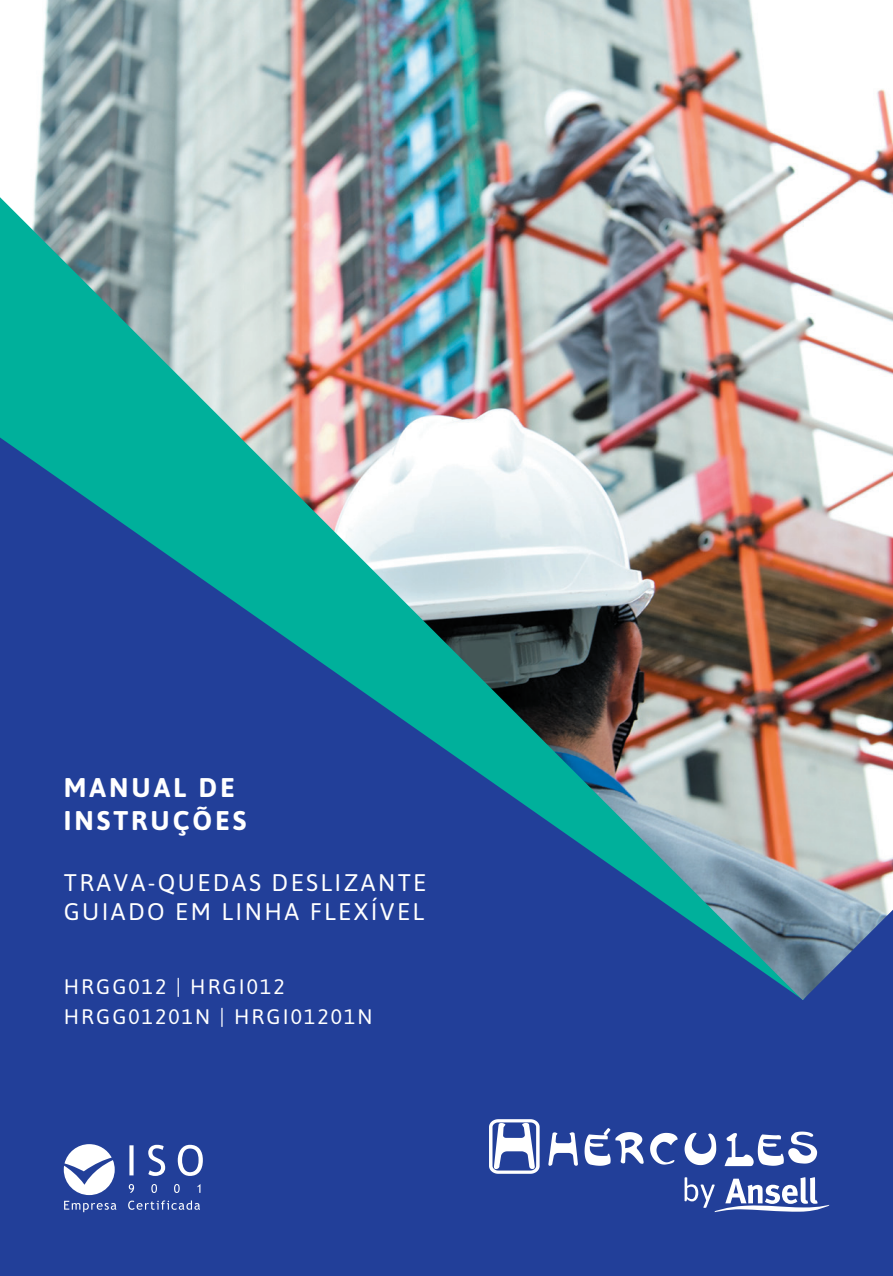
<style>
.page{position:relative;width:893px;height:1276px;background:#223f99}
.page>*{position:absolute;margin:0;border:0;box-sizing:border-box;transform-origin:0 0}
.t1{font:700 27px "Asap";letter-spacing:.11em;color:#fff}
.t2{font:24px/28.8px "Asap";letter-spacing:.1em;color:#fff}
.t3{font:21px "Asap";letter-spacing:.1em;color:#fff}
</style>
<div class="page">
<svg style="left:64px;top:1144px;width:139px;height:68px"></svg>
<svg style="left:489px;top:1119px;width:51px;height:54px"></svg>
<svg style="left:548px;top:1132px;width:30px;height:33px"></svg>
<svg style="left:585px;top:1128px;width:59px;height:37px"></svg>
<svg style="left:650px;top:1133px;width:28px;height:31px"></svg>
<svg style="left:685px;top:1132px;width:31px;height:33px"></svg>
<svg style="left:725px;top:1131px;width:92px;height:35px"></svg>
<svg style="left:685px;top:1177px;width:144px;height:35px"></svg>
<img style="left:0;top:0;width:893px;height:1000px">
<div style="left:0;top:0;width:21px;height:18px;background:#fff"></div>
<p class="t1" style="left:64px;top:768px;width:173px">MANUAL DE</p>
<p class="t1" style="left:64px;top:801px;width:184px">INSTRUÇÕES</p>
<p class="t2" style="left:64px;top:868px;width:364px">TRAVA-QUEDAS DESLIZANTE<br>GUIADO EM LINHA FLEXÍVEL</p>
<p class="t3" style="left:64px;top:975px;width:223px">HRGG012 | HRGI012</p>
<p class="t3" style="left:64px;top:1005px;width:310px">HRGG01201N | HRGI01201N</p>
</div>
